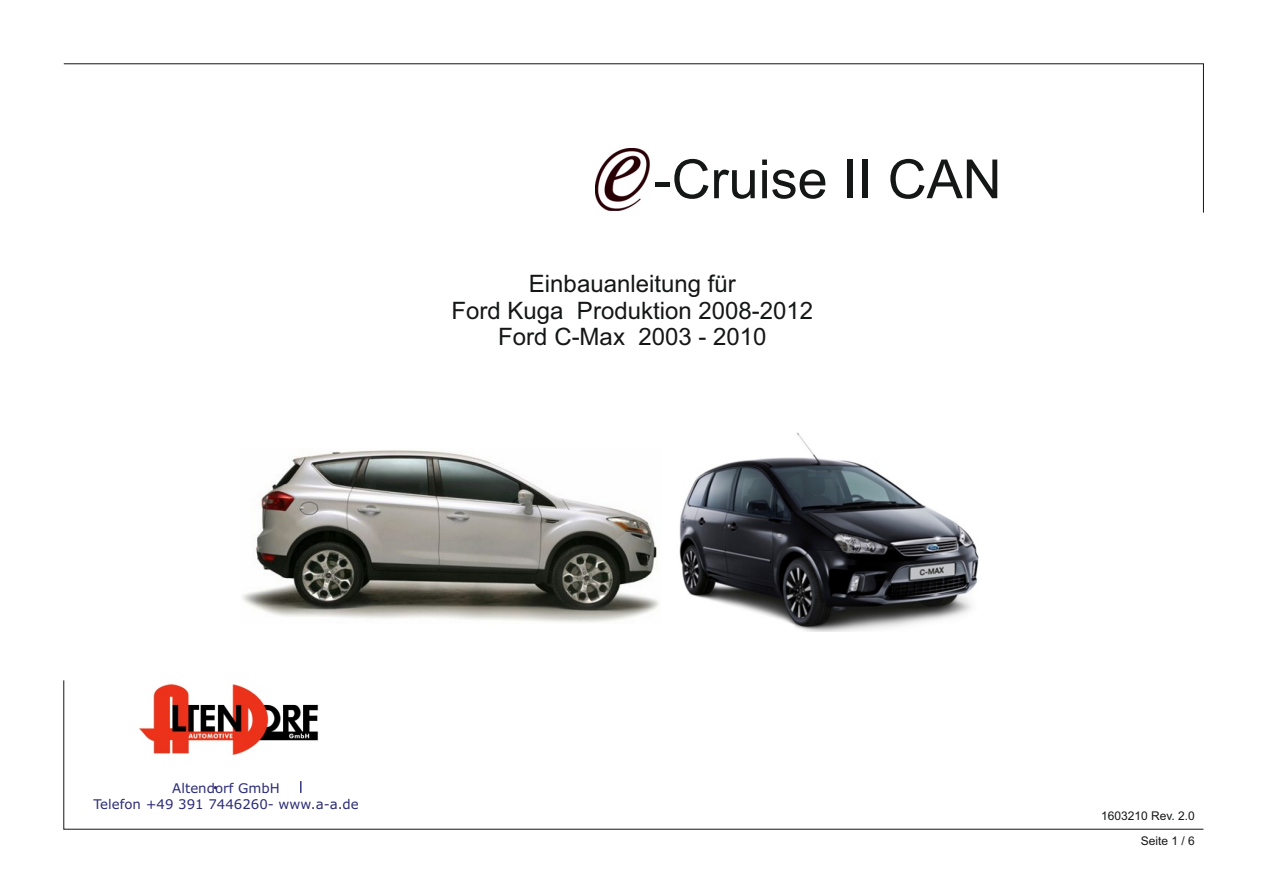
<style>
.page{position:relative;width:1263px;height:893px;background:#fff}
.page>*{position:absolute;margin:0;border:0;box-sizing:border-box;transform-origin:0 0}
.t1{font:54px "Arial";color:#151616}
.t2{font:24px/26.8px "Arial";color:#151616;text-align:center}
.t3{font:13.35px/16.2px "Verdana";color:#2b2c77;text-align:center}
.t4{font:12px "Arial";color:#151616}
</style>
<div class="page">
<svg style="left:63px;top:63px;width:1141px;height:150px"></svg>
<svg style="left:63px;top:680px;width:1141px;height:149px"></svg>
<img style="left:595px;top:148px;width:54px;height:63px">
<img style="left:242px;top:450px;width:417px;height:173px">
<img style="left:679px;top:432px;width:300px;height:199px">
<img style="left:132px;top:680px;width:197px;height:80px">
<svg style="left:300px;top:781px;width:1px;height:12px"></svg>
<h1 class="t1" style="left:654px;top:159px;width:350px">-Cruise II CAN</h1>
<p class="t2" style="left:452px;top:272px;width:363px">Einbauanleitung für<br>Ford Kuga Produktion 2008-2012<br>Ford C-Max 2003 - 2010</p>
<p class="t3" style="left:93px;top:781px;width:267px">Altendorf GmbH<br>Telefon +49 391 7446260- www.a-a.de</p>
<p class="t4" style="left:1101px;top:811px;width:95px">1603210 Rev. 2.0</p>
<p class="t4" style="left:1141px;top:837px;width:56px">Seite 1 / 6</p>
</div>
